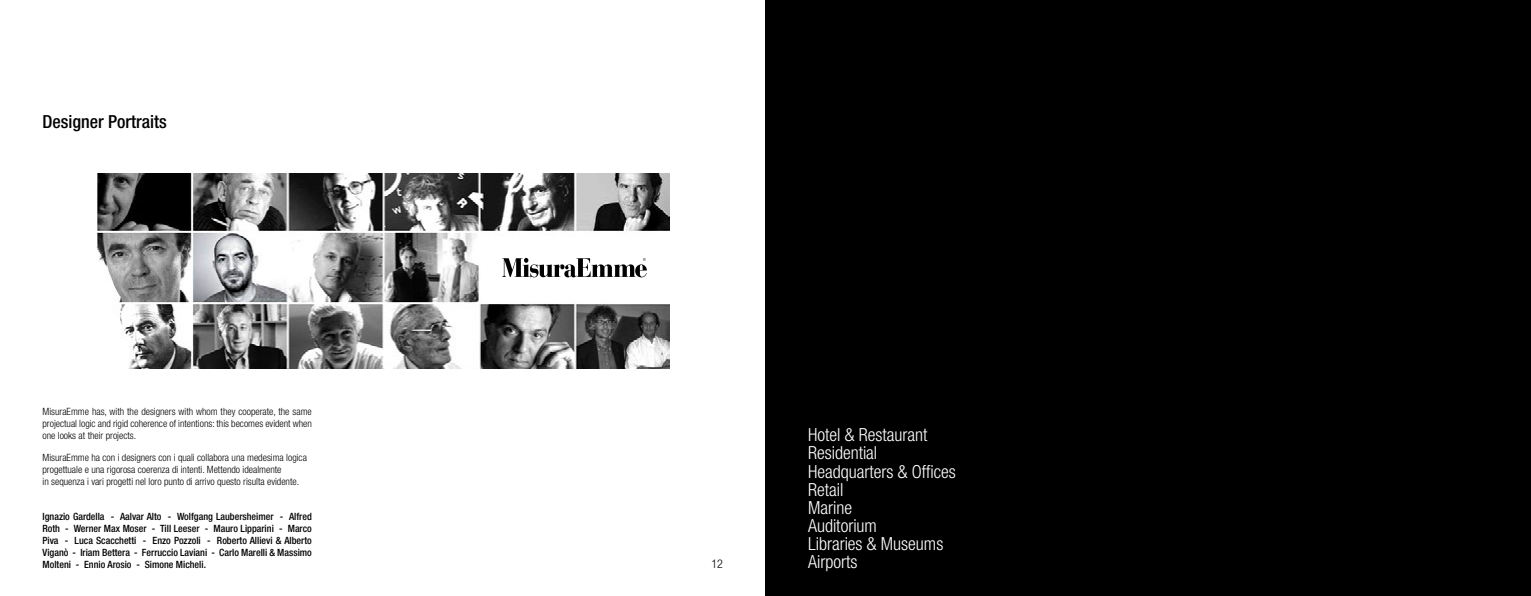
<style>
.page{position:relative;width:1531px;height:596px;background:#fff}
.page>*{position:absolute;margin:0;border:0;box-sizing:border-box;transform-origin:0 0}
.t1{font:300 condensed 18px/18px "Helvetica Neue LT Std";color:#fff}
.t2{font:500 condensed 18px "Helvetica Neue LT Std";color:#000}
.t3{font:300 condensed 12px "Helvetica Neue LT Std";color:#000}
.t4{font:300 condensed 10px/12px "Helvetica Neue LT Std";color:#000;text-align:justify}
.t5{font:500 condensed 10px/12px "Helvetica Neue LT Std";color:#000;text-align:justify}
</style>
<div class="page">
<img style="left:96px;top:173px;width:573px;height:195px">
<svg style="left:502px;top:258px;width:145px;height:19px"></svg>
<div style="left:765px;top:0;width:766px;height:595px;background:#000"></div>
<h1 class="t2" style="left:43px;top:111px;width:126px">Designer Portraits</h1>
<p class="t4" style="left:43px;top:405px;width:271px">MisuraEmme has, with the designers with whom they cooperate, the same projectual logic and rigid coherence of intentions: this becomes evident when one looks at their projects.</p>
<p class="t4" style="left:43px;top:451px;width:266px;text-align:left">MisuraEmme ha con i designers con i quali collabora una medesima logica progettuale e una rigorosa coerenza di intenti. Mettendo idealmente<br>in sequenza i vari progetti nel loro punto di arrivo questo risulta evidente.</p>
<p class="t5" style="left:43px;top:509px;width:271px">Ignazio Gardella - Aalvar Alto - Wolfgang Laubersheimer - Alfred Roth - Werner Max Moser - Till Leeser - Mauro Lipparini - Marco Piva - Luca Scacchetti - Enzo Pozzoli - Roberto Allievi &amp; Alberto Viganò - Iriam Bettera - Ferruccio Laviani - Carlo Marelli &amp; Massimo Molteni - Ennio Arosio - Simone Micheli.</p>
<p class="t3" style="left:711px;top:556px;width:13px">12</p>
<h1 class="t1" style="left:808px;top:425px;width:149px">Hotel &amp; Restaurant<br>Residential<br>Headquarters &amp; Offices<br>Retail<br>Marine<br>Auditorium<br>Libraries &amp; Museums<br>Airports</h1>
</div>
